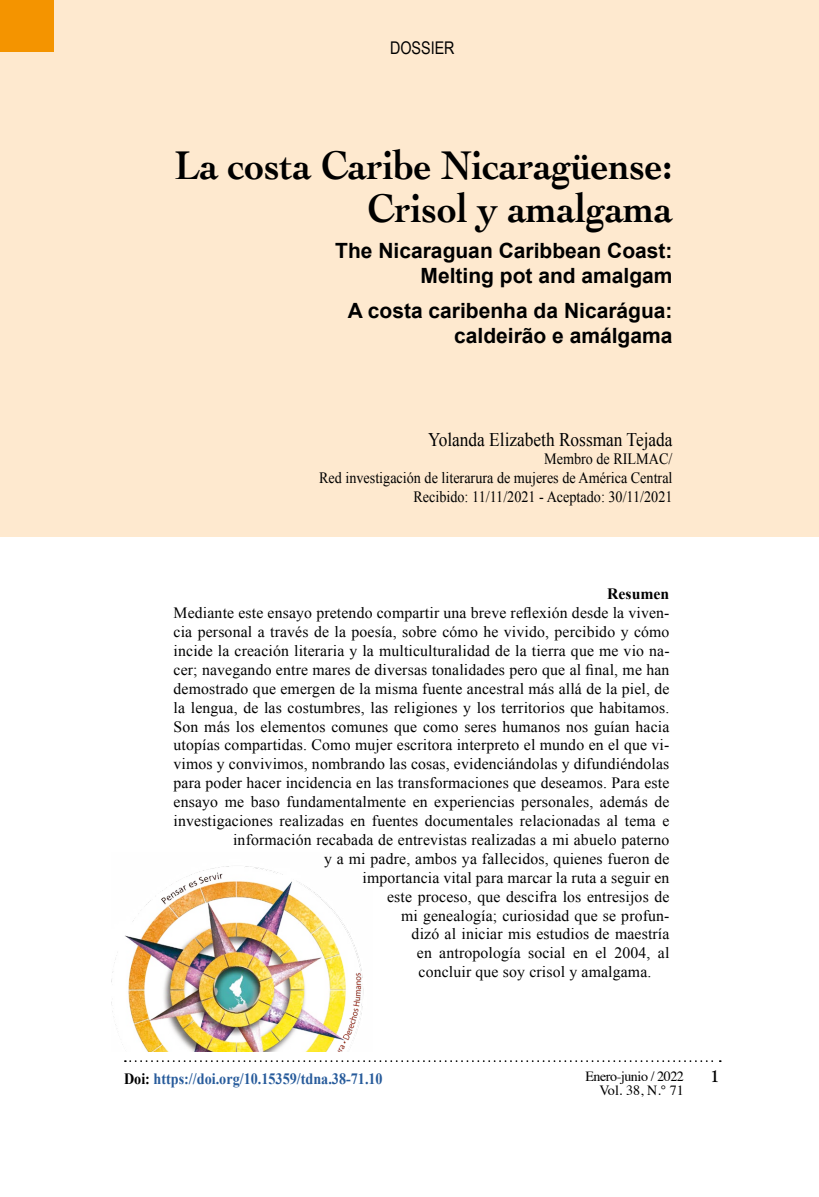
<style>
.page{position:relative;width:819px;height:1197px;background:#fff}
.page>*{position:absolute;margin:0;border:0;box-sizing:border-box;transform-origin:0 0}
.t1{font:700 42px/43.8px "Cochin";color:#000;text-align:right;scale:.9 1}
.t2{font:700 21px/25.2px "Arial";color:#000;text-align:right}
.t3{font:19.25px "Times New Roman";color:#000;scale:.9 1}
.t4{font:17.5px "Arial Narrow";color:#000}
.t5{font:700 17.5px "Goudy";color:#000}
.t6{font:15.75px "Times New Roman";letter-spacing:.01em;color:#000}
.t7{font:15.75px/18.9px "Times New Roman";letter-spacing:.01em;color:#000;text-align:right;scale:.9 1}
.t8{font:700 15.75px "Times New Roman";color:#275b9b;scale:.9 1}
.t9{font:700 15.75px "Times New Roman";color:#000}
.t10{font:14.17px "Times";color:#000}
.t11{font:14px "Times";letter-spacing:-.03em;color:#000}
.s1{color:#000}
.s2{font-size:14px}
</style>
<div class="page">
<svg style="left:125px;top:1060px;width:596px;height:2px"></svg>
<img style="left:112px;top:866px;width:252px;height:186px">
<div style="left:0;top:0;width:819px;height:536px;background:#fee9cf"></div>
<div style="left:0;top:0;width:54px;height:51px;background:#f49400"></div>
<p class="t4" style="left:390px;top:35px;width:66px">DOSSIER</p>
<h1 class="t1" style="left:175px;top:141px;width:554px">La costa Caribe Nicaragüense:<br>Crisol y amalgama</h1>
<h2 class="t2" style="left:335px;top:238px;width:339px">The Nicaraguan Caribbean Coast:<br>Melting pot and amalgam</h2>
<h2 class="t2" style="left:348px;top:299px;width:326px">A costa caribenha da Nicarágua: caldeirão e amálgama</h2>
<p class="t3" style="left:428px;top:426px;width:273px">Yolanda Elizabeth Rossman Tejada</p>
<p class="t7" style="left:319px;top:450px;width:394px">Membro de RILMAC/<br>Red investigación de literarura de mujeres de América Central<br>Recibido: 11/11/2021 - Aceptado: 30/11/2021</p>
<p class="t9" style="left:607px;top:583px;width:64px">Resumen</p>
<p class="t6" style="left:174px;top:602px;width:497px">Mediante este ensayo pretendo compartir una breve reflexión desde la viven-</p>
<p class="t6" style="left:174px;top:621px;width:497px">cia personal a través de la poesía, sobre cómo he vivido, percibido y cómo</p>
<p class="t6" style="left:174px;top:640px;width:497px">incide la creación literaria y la multiculturalidad de la tierra que me vio na-</p>
<p class="t6" style="left:174px;top:659px;width:497px">cer; navegando entre mares de diversas tonalidades pero que al final, me han</p>
<p class="t6" style="left:174px;top:678px;width:497px">demostrado que emergen de la misma fuente ancestral más allá de la piel, de</p>
<p class="t6" style="left:174px;top:697px;width:497px">la lengua, de las costumbres, las religiones y los territorios que habitamos.</p>
<p class="t6" style="left:174px;top:716px;width:497px">Son más los elementos comunes que como seres humanos nos guían hacia</p>
<p class="t6" style="left:174px;top:735px;width:497px">utopías compartidas. Como mujer escritora interpreto el mundo en el que vi-</p>
<p class="t6" style="left:174px;top:753px;width:497px">vimos y convivimos, nombrando las cosas, evidenciándolas y difundiéndolas</p>
<p class="t6" style="left:174px;top:772px;width:497px">para poder hacer incidencia en las transformaciones que deseamos. Para este</p>
<p class="t6" style="left:174px;top:791px;width:497px">ensayo me baso fundamentalmente en experiencias personales, además de</p>
<p class="t6" style="left:174px;top:810px;width:497px">investigaciones realizadas en fuentes documentales relacionadas al tema e</p>
<p class="t6" style="left:233px;top:829px;width:438px">información recabada de entrevistas realizadas a mi abuelo paterno</p>
<p class="t6" style="left:324px;top:848px;width:347px">y a mi padre, ambos ya fallecidos, quienes fueron de</p>
<p class="t6" style="left:363px;top:867px;width:308px">importancia vital para marcar la ruta a seguir en</p>
<p class="t6" style="left:387px;top:886px;width:284px">este proceso, que descifra los entresijos de</p>
<p class="t6" style="left:401px;top:905px;width:270px">mi genealogía; curiosidad que se profun-</p>
<p class="t6" style="left:412px;top:924px;width:259px">dizó al iniciar mis estudios de maestría</p>
<p class="t6" style="left:417px;top:942px;width:254px">en antropología social en el 2004, al</p>
<p class="t6" style="left:419px;top:961px;width:234px">concluir que soy crisol y amalgama.</p>
<p class="t8" style="left:124px;top:1068px;width:289px"><span class="s1">Doi:</span> https://doi.org/10.15359/tdna.38-71.10</p>
<p class="t11" style="left:585px;top:1063px;width:100px">Enero-junio / 2022</p>
<p class="t5" style="left:710px;top:1065px;width:11px">1</p>
<p class="t10" style="left:600px;top:1077px;width:86px">Vol. 38, <span class="s2">N.° 71</span></p>
</div>
